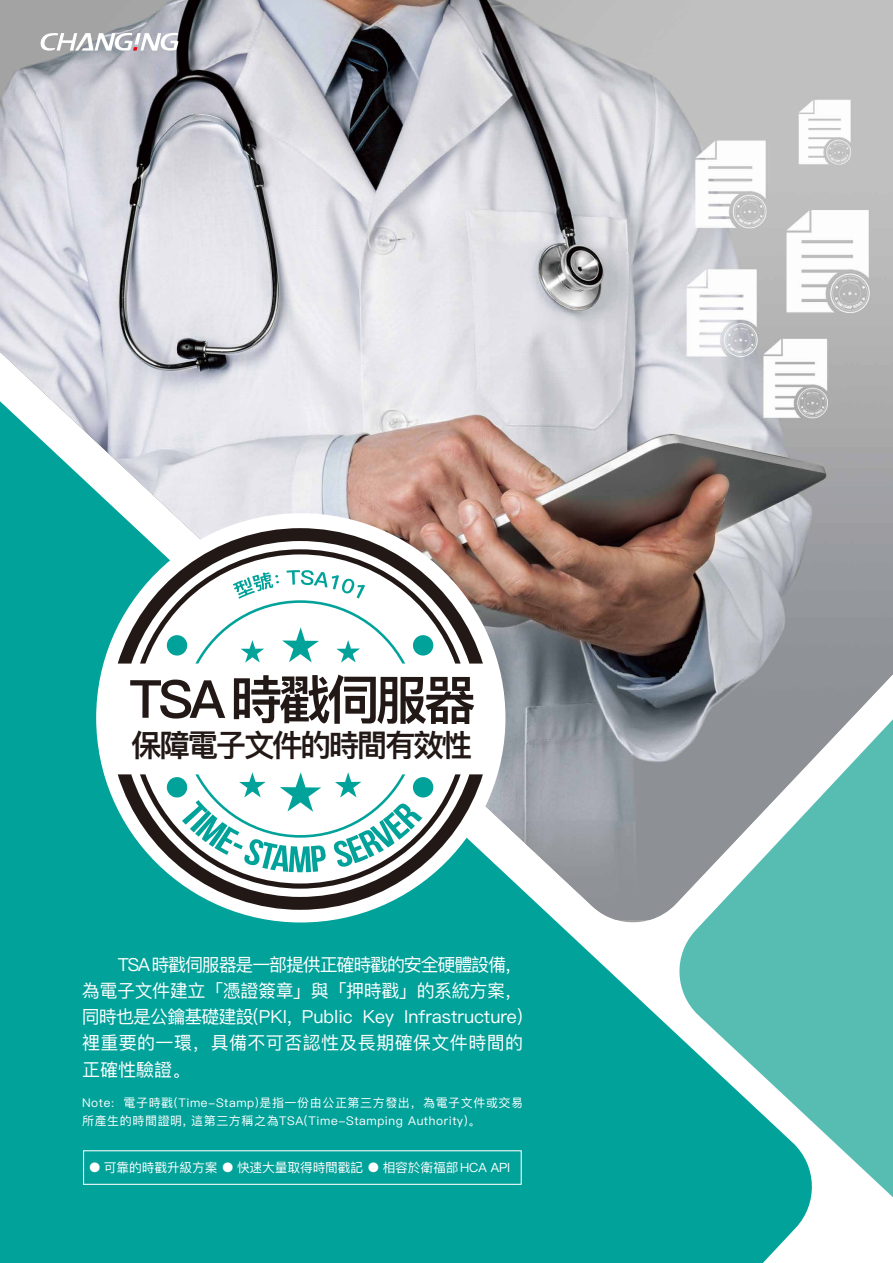
<style>
.page{position:relative;width:893px;height:1263px;background:#fff}
.page>*{position:absolute;margin:0;border:0;box-sizing:border-box;transform-origin:0 0}
.t1{font:52.5px "Ping Fang SC Heavy";letter-spacing:-.085em;color:#221815}
.t2{font:30.6px "Ping Fang SC Heavy";letter-spacing:-.08em;color:#221815}
.t3{font:18px/26.2px "Ping Fang SC Medium";letter-spacing:.02em;color:#fff;text-align:justify}
.t4{font:12.75px "Ping Fang SC Medium";letter-spacing:-.01em;color:#fff}
.t5{font:12px/18px "Ping Fang SC Medium";letter-spacing:.05em;color:#fff}
</style>
<div class="page">
<div style="left:0;top:929px;width:673px;height:334px;background:#00a29a"></div>
<svg style="left:673px;top:929px;width:220px;height:334px;fill:#57bdb2"></svg>
<img style="left:0;top:0;width:893px;height:920px">
<svg style="left:40px;top:33px;width:139px;height:18px"></svg>
<div style="left:83px;top:1150px;width:439px;height:35px;border:1px solid #fff"></div>
<div style="left:96px;top:513px;width:409px;height:409px;background:#fff;border-radius:50%"></div>
<svg style="left:118px;top:528px;width:365px;height:135px"></svg>
<svg style="left:118px;top:774px;width:365px;height:136px"></svg>
<svg style="left:140px;top:772px;width:321px;height:117px"></svg>
<svg style="left:140px;top:549px;width:321px;height:114px"></svg>
<h1 class="t1" style="left:129px;top:668px;width:348px">TSA 時戳伺服器</h1>
<h2 class="t2" style="left:131px;top:727px;width:343px">保障電子文件的時間有效性</h2>
<p class="t3" style="left:82px;top:951px;width:443px;text-indent:36px">TSA時戳伺服器是一部提供正確時戳的安全硬體設備，為電子文件建立「憑證簽章」與「押時戳」的系統方案，同時也是公鑰基礎建設(PKI, Public Key Infrastructure)裡重要的一環，具備不可否認性及長期確保文件時間的正確性驗證。</p>
<p class="t5" style="left:82px;top:1094px;width:443px">Note: 電子時戳(Time-Stamp)是指一份由公正第三方發出，為電子文件或交易所產生的時間證明, 這第三方稱之為TSA(Time-Stamping Authority)。</p>
<p class="t4" style="left:89px;top:1160px;width:423px">● 可靠的時戳升級方案 ● 快速大量取得時間戳記 ● 相容於衛福部HCA API</p>
</div>
